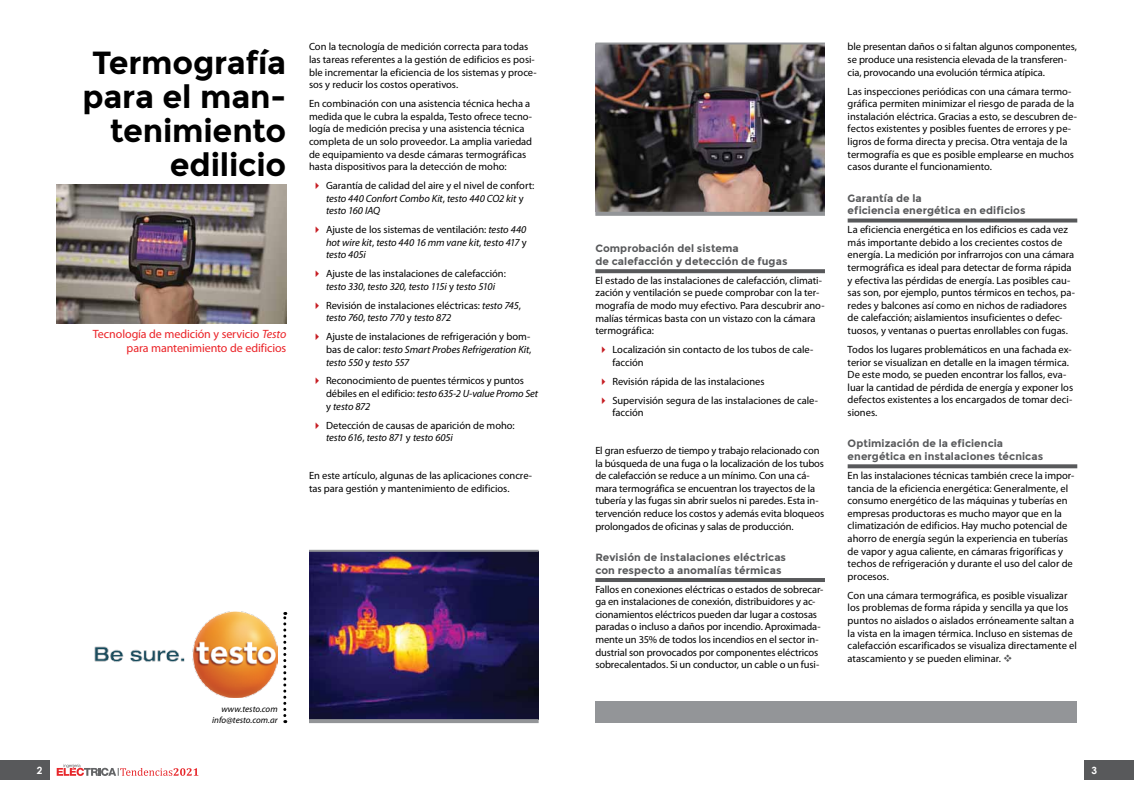
<style>
.page{position:relative;width:1134px;height:794px;background:#fff}
.page>*{position:absolute;margin:0;border:0;box-sizing:border-box;transform-origin:0 0}
.t1{font:700 32px/34px "Montserrat";letter-spacing:-.005em;color:#000;text-align:right}
.t2{font:12px/14px "Myriad Pro";letter-spacing:-.005em;color:#eb2227;text-align:right}
.t3{font:10.5px/12.6px "Myriad Pro";letter-spacing:-.005em;color:#000}
.t4{font:700 10.5px/12.6px "Montserrat";letter-spacing:.005em;color:#58595b}
.t5{font:italic 10.5px/12.6px "Myriad Pro";letter-spacing:-.005em;color:#000}
.t6{font:700 10px "Century Gothic";color:#fff}
.t7{font:italic 9px/10.8px "Myriad Pro";color:#000;text-align:right}
.s1{font-style:italic}
.s2{font-style:normal}
.s3{color:#58595b}
</style>
<div class="page">
<div style="left:0;top:760px;width:50px;height:20px;background:#58595b"></div>
<div style="left:1084px;top:760px;width:50px;height:20px;background:#58595b"></div>
<svg style="left:57px;top:764px;width:141px;height:12px"></svg>
<svg style="left:283px;top:612px;width:3px;height:111px"></svg>
<div style="left:595px;top:702px;width:482px;height:21px;background:#939598"></div>
<img style="left:94px;top:612px;width:184px;height:85px">
<svg style="left:595px;top:269px;width:230px;height:4px"></svg>
<hr style="left:595px;top:578px;width:230px;height:4px;background:#58595b">
<svg style="left:848px;top:218px;width:229px;height:4px"></svg>
<svg style="left:848px;top:464px;width:229px;height:4px"></svg>
<img style="left:57px;top:184px;width:229px;height:140px">
<img style="left:309px;top:552px;width:230px;height:167px">
<svg style="left:309px;top:719px;width:230px;height:4px"></svg>
<hr style="left:309px;top:550px;width:230px;height:2px;background:#939598">
<img style="left:595px;top:45px;width:230px;height:167px">
<svg style="left:595px;top:212px;width:230px;height:4px"></svg>
<hr style="left:595px;top:43px;width:230px;height:2px;background:#939598">
<h1 class="t1" style="left:82px;top:45px;width:205px">Termografía para el man&shy;tenimiento edilicio</h1>
<p class="t2" style="left:93px;top:327px;width:195px">Tecnología de medición y servicio <span class="s1">Testo </span>para mantenimiento de edificios</p>
<p class="t3" style="left:309px;top:41px;width:229px">Con la tecnología de medición correcta para todas las tareas referentes a la gestión de edificios es posi&shy;ble incrementar la eficiencia de los sistemas y proce&shy;sos y reducir los costos operativos.</p>
<p class="t3" style="left:309px;top:97px;width:225px">En combinación con una asistencia técnica hecha a medida que le cubra la espalda, Testo ofrece tecno&shy;logía de medición precisa y una asistencia técnica completa de un solo proveedor. La amplia variedad de equipamiento va desde cámaras termográficas hasta dispositivos para la detección de moho:</p>
<p class="t5" style="left:326px;top:179px;width:210px"><span class="s2">Garantía de calidad del aire y el nivel de confort: </span>testo 440 Confort Combo Kit<span class="s2">,</span> testo 440 CO2 kit <span class="s2">y </span>testo 160 IAQ</p>
<p class="t5" style="left:326px;top:224px;width:202px;text-align:justify"><span class="s2">Ajuste de los sistemas de ventilación:</span> testo 440 hot wire kit<span class="s2">,</span> testo 440 16 mm vane kit<span class="s2">,</span> testo 417 <span class="s2">y </span>testo 405i</p>
<p class="t3" style="left:326px;top:268px;width:181px">Ajuste de las instalaciones de calefacción: <span class="s1">testo 330</span>, <span class="s1">testo 320, testo 115i</span> y <span class="s1">testo 510i</span></p>
<p class="t3" style="left:326px;top:299px;width:196px">Revisión de instalaciones eléctricas: <span class="s1">testo 745</span>, <span class="s1">testo 760</span>, <span class="s1">testo 770</span> y <span class="s1">testo 872</span></p>
<p class="t3" style="left:326px;top:331px;width:207px;text-align:justify">Ajuste de instalaciones de refrigeración y bom&shy;bas de calor: <span class="s1">testo Smart Probes Refrigeration Kit</span>, <span class="s1">testo 550</span> y <span class="s1">testo 557</span></p>
<p class="t3" style="left:326px;top:375px;width:213px">Reconocimiento de puentes térmicos y puntos débiles en el edificio: <span class="s1">testo 635-2 U-value Promo Set </span>y <span class="s1">testo 872</span></p>
<p class="t3" style="left:326px;top:419px;width:190px">Detección de causas de aparición de moho: <span class="s1">testo 616</span>, <span class="s1">testo 871</span> y <span class="s1">testo 605i</span></p>
<p class="t3" style="left:309px;top:469px;width:225px">En este artículo, algunas de las aplicaciones concre&shy;tas para gestión y mantenimiento de edificios.</p>
<p class="t7" style="left:212px;top:704px;width:67px">www.testo.com info@testo.com.ar</p>
<p class="t4" style="left:595px;top:242px;width:194px">Comprobación del sistema<br>de calefacción y detección de fugas</p>
<p class="t3" style="left:595px;top:274px;width:231px">El estado de las instalaciones de calefacción, climati&shy;zación y ventilación se puede comprobar con la ter&shy;mografía de modo muy efectivo. Para descubrir ano&shy;malías térmicas basta con un vistazo con la cámara termográfica:</p>
<p class="t3" style="left:612px;top:343px;width:202px">Localización sin contacto de los tubos de cale&shy;facción</p>
<p class="t3" style="left:612px;top:372px;width:207px;line-height:18.9px">Revisión rápida de las instalaciones<br>Supervisión segura de las instalaciones de cale-</p>
<p class="t3" style="left:612px;top:406px;width:33px">facción</p>
<p class="t3" style="left:595px;top:444px;width:230px">El gran esfuerzo de tiempo y trabajo relacionado con la búsqueda de una fuga o la localización de los tubos de calefacción se reduce a un mínimo. Con una cá&shy;mara termográfica se encuentran los trayectos de la tubería y las fugas sin abrir suelos ni paredes. Esta in&shy;tervención reduce los costos y además evita bloqueos prolongados de oficinas y salas de producción.</p>
<p class="t4" style="left:595px;top:551px;width:192px">Revisión de instalaciones eléctricas con respecto a anomalías térmicas</p>
<p class="t3" style="left:595px;top:583px;width:229px">Fallos en conexiones eléctricas o estados de sobrecar&shy;ga en instalaciones de conexión, distribuidores y ac&shy;cionamientos eléctricos pueden dar lugar a costosas paradas o incluso a daños por incendio. Aproximada&shy;mente un 35% de todos los incendios en el sector in&shy;dustrial son provocados por componentes eléctricos sobrecalentados. Si un conductor, un cable o un fusi-</p>
<p class="t3" style="left:848px;top:41px;width:231px">ble presentan daños o si faltan algunos componentes, se produce una resistencia elevada de la transferen&shy;cia, provocando una evolución térmica atípica.</p>
<p class="t3" style="left:848px;top:85px;width:231px">Las inspecciones periódicas con una cámara termo&shy;gráfica permiten minimizar el riesgo de parada de la instalación eléctrica. Gracias a esto, se descubren de&shy;fectos existentes y posibles fuentes de errores y pe&shy;ligros de forma directa y precisa. Otra ventaja de la termografía es que es posible emplearse en muchos casos durante el funcionamiento.</p>
<p class="t4" style="left:848px;top:192px;width:179px">Garantía de la<br>eficiencia energética en edificios</p>
<p class="t3" style="left:848px;top:223px;width:229px">La eficiencia energética en los edificios es cada vez más importante debido a los crecientes costos de energía. La medición por infrarrojos con una cámara termográfica es ideal para detectar de forma rápida y efectiva las pérdidas de energía. Las posibles cau&shy;sas son, por ejemplo, puntos térmicos en techos, pa&shy;redes y balcones así como en nichos de radiadores de calefacción; aislamientos insuficientes o defec&shy;tuosos, y ventanas o puertas enrollables con fugas.</p>
<p class="t3" style="left:848px;top:343px;width:227px">Todos los lugares problemáticos en una fachada ex&shy;terior se visualizan en detalle en la imagen térmica.<br>De este modo, se pueden encontrar los fallos, eva&shy;luar la cantidad de pérdida de energía y exponer los defectos existentes a los encargados de tomar deci&shy;siones.</p>
<p class="t4" style="left:848px;top:437px;width:197px">Optimización de la eficiencia energética en instalaciones técnicas</p>
<p class="t3" style="left:848px;top:469px;width:228px">En las instalaciones técnicas también crece la impor&shy;tancia de la eficiencia energética: Generalmente, el consumo energético de las máquinas y tuberías en empresas productoras es mucho mayor que en la climatización de edificios. Hay mucho potencial de ahorro de energía según la experiencia en tuberías de vapor y agua caliente, en cámaras frigoríficas y techos de refrigeración y durante el uso del calor de procesos.</p>
<p class="t3" style="left:848px;top:589px;width:231px">Con una cámara termográfica, es posible visualizar los problemas de forma rápida y sencilla ya que los puntos no aislados o aislados erróneamente saltan a la vista en la imagen térmica. Incluso en sistemas de calefacción escarificados se visualiza directamente el atascamiento y se pueden eliminar. <span class="s3">❖</span></p>
<p class="t6" style="left:37px;top:762px;width:7px">2</p>
<p class="t6" style="left:1091px;top:762px;width:7px">3</p>
</div>
